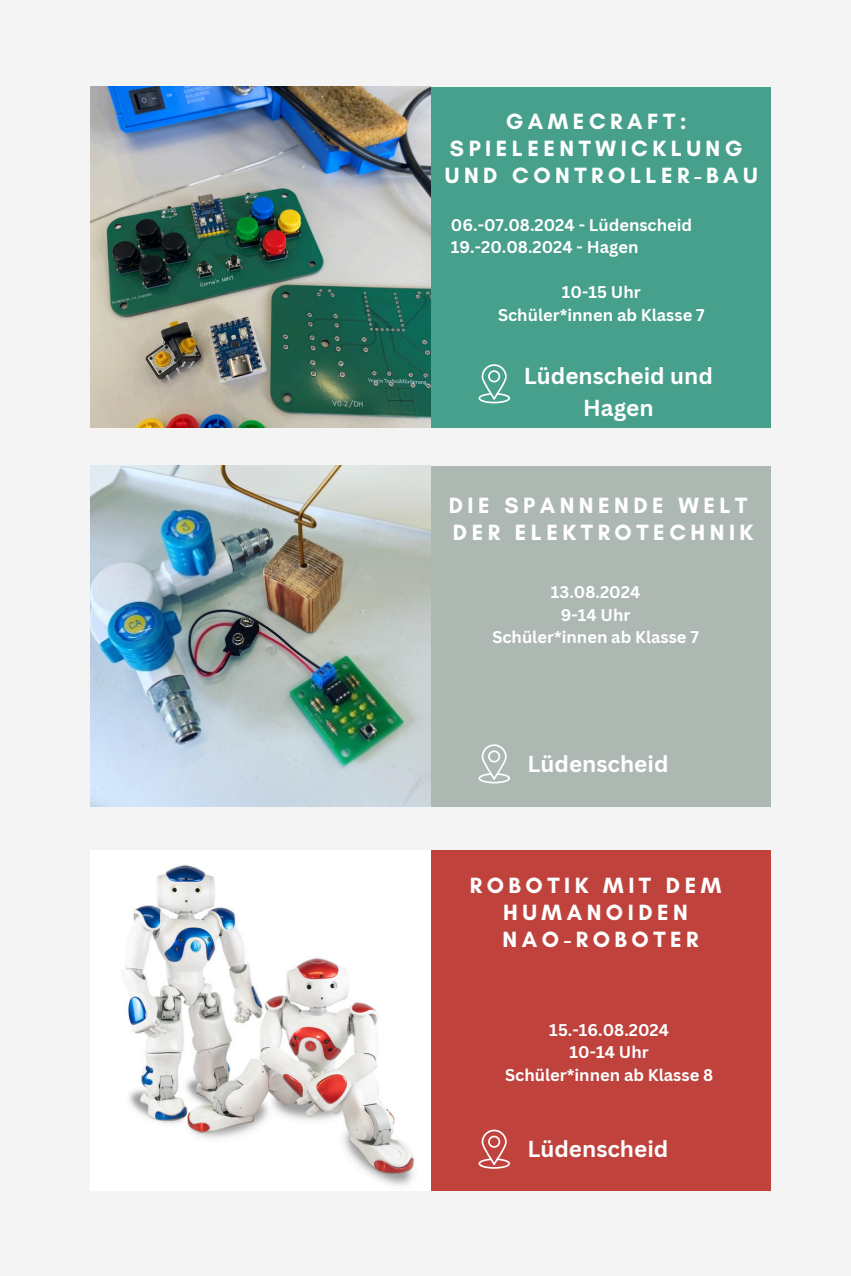
<style>
.page{position:relative;width:851px;height:1276px;background:#fff}
.page>*{position:absolute;margin:0;border:0;box-sizing:border-box;transform-origin:0 0}
.t1{font:700 22.5px/27px "Glacial Indifference";letter-spacing:.2em;color:#fff;text-align:center}
.t2{font:700 22.5px/31.5px "Canva Sans";color:#fff;text-align:center}
.t3{font:700 16.5px "Canva Sans";color:#fff}
</style>
<div class="page">
<div style="left:0;top:0;width:850px;height:1276px;background:#f4f4f4"></div>
<img style="left:90px;top:87px;width:340px;height:340px">
<div style="left:431px;top:87px;width:340px;height:340px;background:#47a08b"></div>
<img style="left:91px;top:466px;width:339px;height:340px">
<div style="left:431px;top:466px;width:340px;height:340px;background:#aeb8b3"></div>
<img style="left:91px;top:850px;width:339px;height:341px">
<svg style="left:478px;top:364px;width:32px;height:39px"></svg>
<svg style="left:478px;top:744px;width:32px;height:39px"></svg>
<div style="left:431px;top:850px;width:340px;height:341px;background:#bf423c"></div>
<svg style="left:478px;top:1129px;width:32px;height:40px"></svg>
<h1 class="t1" style="left:445px;top:107px;width:314px">GAMECRAFT:<br>SPIELEENTWICKLUNG<br>UND CONTROLLER-BAU</h1>
<p class="t3" style="left:451px;top:213px;width:243px">06.-07.08.2024 - Lüdenscheid</p>
<h1 class="t3" style="left:451px;top:235px;width:189px">19.-20.08.2024 - Hagen</h1>
<h2 class="t3" style="left:562px;top:280px;width:80px">10-15 Uhr</h2>
<p class="t3" style="left:498px;top:303px;width:208px">Schüler*innen ab Klasse 7</p>
<p class="t2" style="left:524px;top:360px;width:190px">Lüdenscheid und<br>Hagen</p>
<p class="t1" style="left:449px;top:491px;width:306px;text-align:left">DIE SPANNENDE WELT<br>DER ELEKTROTECHNIK</p>
<p class="t3" style="left:551px;top:580px;width:91px">13.08.2024</p>
<p class="t3" style="left:560px;top:603px;width:71px">9-14 Uhr</p>
<p class="t3" style="left:492px;top:625px;width:208px">Schüler*innen ab Klasse 7</p>
<p class="t2" style="left:527px;top:747px;width:142px">Lüdenscheid</p>
<h2 class="t1" style="left:470px;top:872px;width:253px">ROBOTIK MIT DEM<br>HUMANOIDEN<br>NAO-ROBOTER</h2>
<h1 class="t3" style="left:549px;top:1018px;width:121px">15.-16.08.2024</h1>
<p class="t3" style="left:569px;top:1040px;width:81px">10-14 Uhr</p>
<p class="t3" style="left:505px;top:1063px;width:210px">Schüler*innen ab Klasse 8</p>
<p class="t2" style="left:527px;top:1132px;width:142px">Lüdenscheid</p>
</div>
